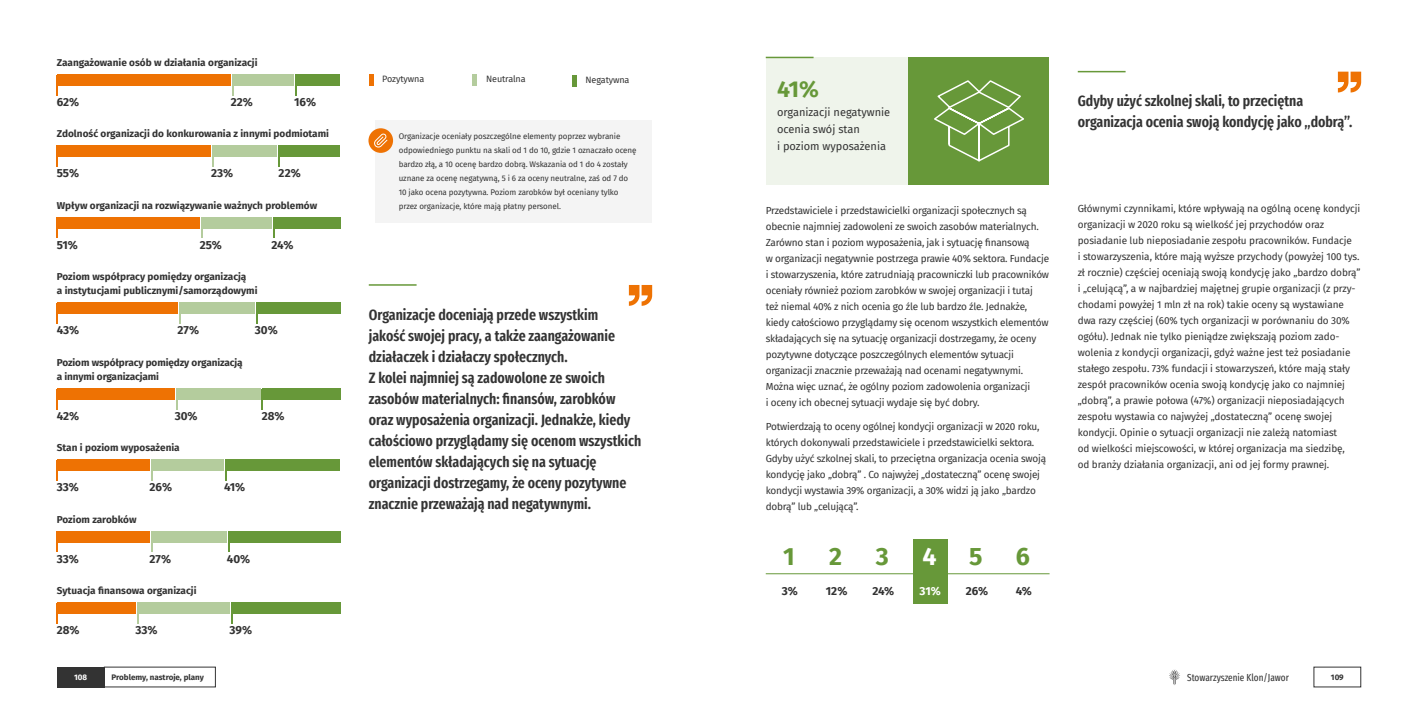
<style>
.page{position:relative;width:1418px;height:709px;background:#fff}
.page>*{position:absolute;margin:0;border:0;box-sizing:border-box;transform-origin:0 0}
.t1{font:700 25px "Fira Sans";color:#679839}
.t2{font:700 25px "Fira Sans";color:#fff}
.t3{font:700 23px "Fira Sans";color:#679839}
.t4{font:600 extra-condensed 15px/21px "Fira Sans";color:#333}
.t5{font:700 11.7px "Fira Sans";color:#333}
.t6{font:700 11.7px "Fira Sans";color:#fff}
.t7{font:11px/17px "Fira Sans";color:#333}
.t8{font:10px/16px "Fira Sans";letter-spacing:-.02em;color:#333}
.t9{font:700 10px/14px "Fira Sans";color:#333}
.t10{font:extra-condensed 10px "Fira Sans";color:#333}
.t11{font:9px "Fira Sans";letter-spacing:-.01em;color:#333}
.t12{font:8px/14px "Fira Sans";letter-spacing:-.01em;color:#333}
.t13{font:700 8px "Fira Sans";color:#333}
.t14{font:700 8px "Fira Sans";color:#fff}
</style>
<div class="page">
<div style="left:57px;top:666px;width:48px;height:21px;background:#333"></div>
<svg style="left:1169px;top:669px;width:11px;height:16px"></svg>
<div style="left:376px;top:120px;width:276px;height:103px;background:#f4f4f4"></div>
<div style="left:368px;top:128px;width:25px;height:25px;background:#ee7203;border-radius:50%"></div>
<svg style="left:374px;top:133px;width:14px;height:15px"></svg>
<hr style="left:1077px;top:71px;width:48px;height:1px;background:#679839">
<svg style="left:1337px;top:72px;width:24px;height:20px"></svg>
<div style="left:913px;top:539px;width:34px;height:65px;background:#679839"></div>
<hr style="left:765px;top:573px;width:284px;height:1px;background:#679839">
<hr style="left:369px;top:284px;width:47px;height:2px;background:#679839">
<svg style="left:629px;top:285px;width:23px;height:21px"></svg>
<div style="left:295px;top:74px;width:45px;height:11px;background:#679839"></div>
<hr style="left:295px;top:75px;width:2px;height:20px;background:#679839">
<div style="left:232px;top:74px;width:62px;height:11px;background:#b4cc9d"></div>
<div style="left:57px;top:74px;width:173px;height:11px;background:#ee7203"></div>
<div style="left:262px;top:388px;width:78px;height:11px;background:#679839"></div>
<div style="left:176px;top:388px;width:84px;height:11px;background:#b4cc9d"></div>
<div style="left:57px;top:388px;width:117px;height:11px;background:#ee7203"></div>
<div style="left:279px;top:145px;width:61px;height:12px;background:#679839"></div>
<hr style="left:212px;top:146px;width:2px;height:20px;background:#b4cc9d">
<div style="left:212px;top:145px;width:65px;height:12px;background:#b4cc9d"></div>
<div style="left:57px;top:145px;width:154px;height:12px;background:#ee7203"></div>
<div style="left:225px;top:459px;width:115px;height:12px;background:#679839"></div>
<hr style="left:225px;top:460px;width:2px;height:20px;background:#679839">
<div style="left:151px;top:459px;width:73px;height:12px;background:#b4cc9d"></div>
<div style="left:57px;top:459px;width:92px;height:12px;background:#ee7203"></div>
<div style="left:273px;top:217px;width:67px;height:11px;background:#679839"></div>
<hr style="left:201px;top:218px;width:2px;height:20px;background:#b4cc9d">
<div style="left:201px;top:217px;width:70px;height:11px;background:#b4cc9d"></div>
<div style="left:57px;top:217px;width:143px;height:11px;background:#ee7203"></div>
<div style="left:228px;top:531px;width:112px;height:11px;background:#679839"></div>
<div style="left:151px;top:531px;width:75px;height:11px;background:#b4cc9d"></div>
<div style="left:57px;top:531px;width:92px;height:11px;background:#ee7203"></div>
<div style="left:256px;top:302px;width:84px;height:12px;background:#679839"></div>
<div style="left:179px;top:302px;width:75px;height:12px;background:#b4cc9d"></div>
<div style="left:57px;top:302px;width:120px;height:12px;background:#ee7203"></div>
<div style="left:231px;top:602px;width:109px;height:12px;background:#679839"></div>
<div style="left:137px;top:602px;width:92px;height:12px;background:#b4cc9d"></div>
<div style="left:57px;top:602px;width:78px;height:12px;background:#ee7203"></div>
<div style="left:765px;top:57px;width:152px;height:127px;background:#eff4eb"></div>
<div style="left:908px;top:57px;width:141px;height:127px;background:#679839"></div>
<hr style="left:765px;top:57px;width:48px;height:1px;background:#679839">
<hr style="left:369px;top:74px;width:4px;height:11px;background:#ee7203">
<div style="left:572px;top:75px;width:5px;height:11px;background:#679839"></div>
<div style="left:472px;top:74px;width:5px;height:11px;background:#b4cc9d"></div>
<svg style="left:934px;top:80px;width:90px;height:82px"></svg>
<p class="t9" style="left:57px;top:54px;width:202px">Zaangażowanie osób w działania organizacji</p>
<p class="t5" style="left:57px;top:92px;width:24px">62%</p>
<p class="t5" style="left:231px;top:92px;width:24px">22%</p>
<p class="t5" style="left:294px;top:92px;width:24px">16%</p>
<p class="t9" style="left:57px;top:126px;width:274px">Zdolność organizacji do konkurowania z innymi podmiotami</p>
<p class="t5" style="left:57px;top:163px;width:24px">55%</p>
<p class="t5" style="left:211px;top:163px;width:24px">23%</p>
<p class="t5" style="left:279px;top:163px;width:24px">22%</p>
<p class="t9" style="left:57px;top:197px;width:262px">Wpływ organizacji na rozwiązywanie ważnych problemów</p>
<p class="t5" style="left:57px;top:235px;width:23px">51%</p>
<p class="t5" style="left:200px;top:235px;width:24px">25%</p>
<p class="t5" style="left:271px;top:235px;width:23px">24%</p>
<p class="t9" style="left:57px;top:269px;width:202px">Poziom współpracy pomiędzy organizacją<br>a instytucjami publicznymi/samorządowymi</p>
<p class="t5" style="left:57px;top:320px;width:24px">43%</p>
<p class="t5" style="left:177px;top:320px;width:23px">27%</p>
<p class="t5" style="left:255px;top:320px;width:24px">30%</p>
<p class="t9" style="left:57px;top:354px;width:187px">Poziom współpracy pomiędzy organizacją a innymi organizacjami</p>
<p class="t5" style="left:57px;top:406px;width:24px">42%</p>
<p class="t5" style="left:175px;top:406px;width:24px">30%</p>
<p class="t5" style="left:262px;top:406px;width:24px">28%</p>
<p class="t9" style="left:57px;top:440px;width:124px">Stan i poziom wyposażenia</p>
<p class="t5" style="left:57px;top:477px;width:24px">33%</p>
<p class="t5" style="left:149px;top:477px;width:24px">26%</p>
<p class="t5" style="left:224px;top:477px;width:23px">41%</p>
<p class="t9" style="left:57px;top:511px;width:81px">Poziom zarobków</p>
<p class="t5" style="left:57px;top:549px;width:24px">33%</p>
<p class="t5" style="left:149px;top:549px;width:23px">27%</p>
<p class="t5" style="left:227px;top:549px;width:25px">40%</p>
<p class="t9" style="left:57px;top:583px;width:141px">Sytuacja finansowa organizacji</p>
<p class="t5" style="left:57px;top:620px;width:24px">28%</p>
<p class="t5" style="left:135px;top:620px;width:24px">33%</p>
<p class="t5" style="left:229px;top:620px;width:24px">39%</p>
<p class="t11" style="left:382px;top:72px;width:44px">Pozytywna</p>
<p class="t11" style="left:486px;top:72px;width:41px">Neutralna</p>
<p class="t11" style="left:585px;top:73px;width:45px">Negatywna</p>
<p class="t12" style="left:399px;top:129px;width:239px">Organizacje oceniały poszczególne elementy poprzez wybranie odpowiedniego punktu na skali od 1 do 10, gdzie 1 oznaczało ocenę bardzo złą, a 10 ocenę bardzo dobrą. Wskazania od 1 do 4 zostały uznane za ocenę negatywną, 5 i 6 za oceny neutralne, zaś od 7 do 10 jako ocena pozytywna. Poziom zarobków był oceniany tylko przez organizacje, które mają płatny personel.</p>
<p class="t4" style="left:369px;top:303px;width:274px">Organizacje doceniają przede wszystkim<br>jakość swojej pracy, a także zaangażowanie działaczek i działaczy społecznych.<br>Z kolei najmniej są zadowolone ze swoich zasobów materialnych: finansów, zarobków oraz wyposażenia organizacji. Jednakże, kiedy całościowo przyglądamy się ocenom wszystkich elementów składających się na sytuację organizacji dostrzegamy, że oceny pozytywne znacznie przeważają nad negatywnymi.</p>
<h2 class="t3" style="left:777px;top:69px;width:43px">41%</h2>
<p class="t7" style="left:777px;top:104px;width:115px">organizacji negatywnie ocenia swój stan<br>i poziom wyposażenia</p>
<p class="t8" style="left:765px;top:202px;width:285px">Przedstawiciele i przedstawicielki organizacji społecznych są obecnie najmniej zadowoleni ze swoich zasobów materialnych.<br>Zarówno stan i poziom wyposażenia, jak i sytuację finansową<br>w organizacji negatywnie postrzega prawie 40% sektora. Fundacje i stowarzyszenia, które zatrudniają pracowniczki lub pracowników oceniały również poziom zarobków w swojej organizacji i tutaj<br>też niemal 40% z nich ocenia go źle lub bardzo źle. Jednakże, kiedy całościowo przyglądamy się ocenom wszystkich elementów składających się na sytuację organizacji dostrzegamy, że oceny pozytywne dotyczące poszczególnych elementów sytuacji organizacji znacznie przeważają nad ocenami negatywnymi.<br>Można więc uznać, że ogólny poziom zadowolenia organizacji<br>i oceny ich obecnej sytuacji wydaje się być dobry.</p>
<p class="t8" style="left:765px;top:418px;width:282px">Potwierdzają to oceny ogólnej kondycji organizacji w 2020 roku, których dokonywali przedstawiciele i przedstawicielki sektora.<br>Gdyby użyć szkolnej skali, to przeciętna organizacja ocenia swoją kondycję jako „dobrą” . Co najwyżej „dostateczną” ocenę swojej kondycji wystawia 39% organizacji, a 30% widzi ją jako „bardzo dobrą” lub „celującą”.</p>
<h1 class="t1" style="left:783px;top:535px;width:13px">1</h1>
<p class="t5" style="left:781px;top:581px;width:18px">3%</p>
<h1 class="t1" style="left:829px;top:535px;width:14px">2</h1>
<p class="t5" style="left:825px;top:581px;width:23px">12%</p>
<h1 class="t1" style="left:875px;top:535px;width:14px">3</h1>
<p class="t5" style="left:872px;top:581px;width:23px">24%</p>
<h1 class="t2" style="left:922px;top:535px;width:16px">4</h1>
<p class="t6" style="left:919px;top:581px;width:23px">31%</p>
<h1 class="t1" style="left:969px;top:535px;width:15px">5</h1>
<p class="t5" style="left:965px;top:581px;width:24px">26%</p>
<h1 class="t1" style="left:1015px;top:535px;width:16px">6</h1>
<p class="t5" style="left:1015px;top:581px;width:18px">4%</p>
<h3 class="t4" style="left:1077px;top:90px;width:276px">Gdyby użyć szkolnej skali, to przeciętna organizacja ocenia swoją kondycję jako „dobrą”.</h3>
<p class="t8" style="left:1077px;top:200px;width:284px">Głównymi czynnikami, które wpływają na ogólną ocenę kondycji organizacji w 2020 roku są wielkość jej przychodów oraz posiadanie lub nieposiadanie zespołu pracowników. Fundacje<br>i stowarzyszenia, które mają wyższe przychody (powyżej 100 tys. zł rocznie) częściej oceniają swoją kondycję jako „bardzo dobrą” i „celującą”, a w najbardziej majętnej grupie organizacji (z przy&shy;chodami powyżej 1 mln zł na rok) takie oceny są wystawiane dwa razy częściej (60% tych organizacji w porównaniu do 30% ogółu). Jednak nie tylko pieniądze zwiększają poziom zado&shy;wolenia z kondycji organizacji, gdyż ważne jest też posiadanie stałego zespołu. 73% fundacji i stowarzyszeń, które mają stały zespół pracowników ocenia swoją kondycję jako co najmniej „dobrą”, a prawie połowa (47%) organizacji nieposiadających zespołu wystawia co najwyżej „dostateczną” ocenę swojej kondycji. Opinie o sytuacji organizacji nie zależą natomiast<br>od wielkości miejscowości, w której organizacja ma siedzibę,<br>od branży działania organizacji, ani od jej formy prawnej.</p>
<p class="t14" style="left:74px;top:670px;width:15px">108</p>
<p class="t10" style="left:1187px;top:669px;width:103px">Stowarzyszenie Klon/Jawor</p>
<p class="t13" style="left:1330px;top:670px;width:14px">109</p>
<p class="t13" style="left:112px;top:670px;width:94px">Problemy, nastroje, plany</p>
</div>
